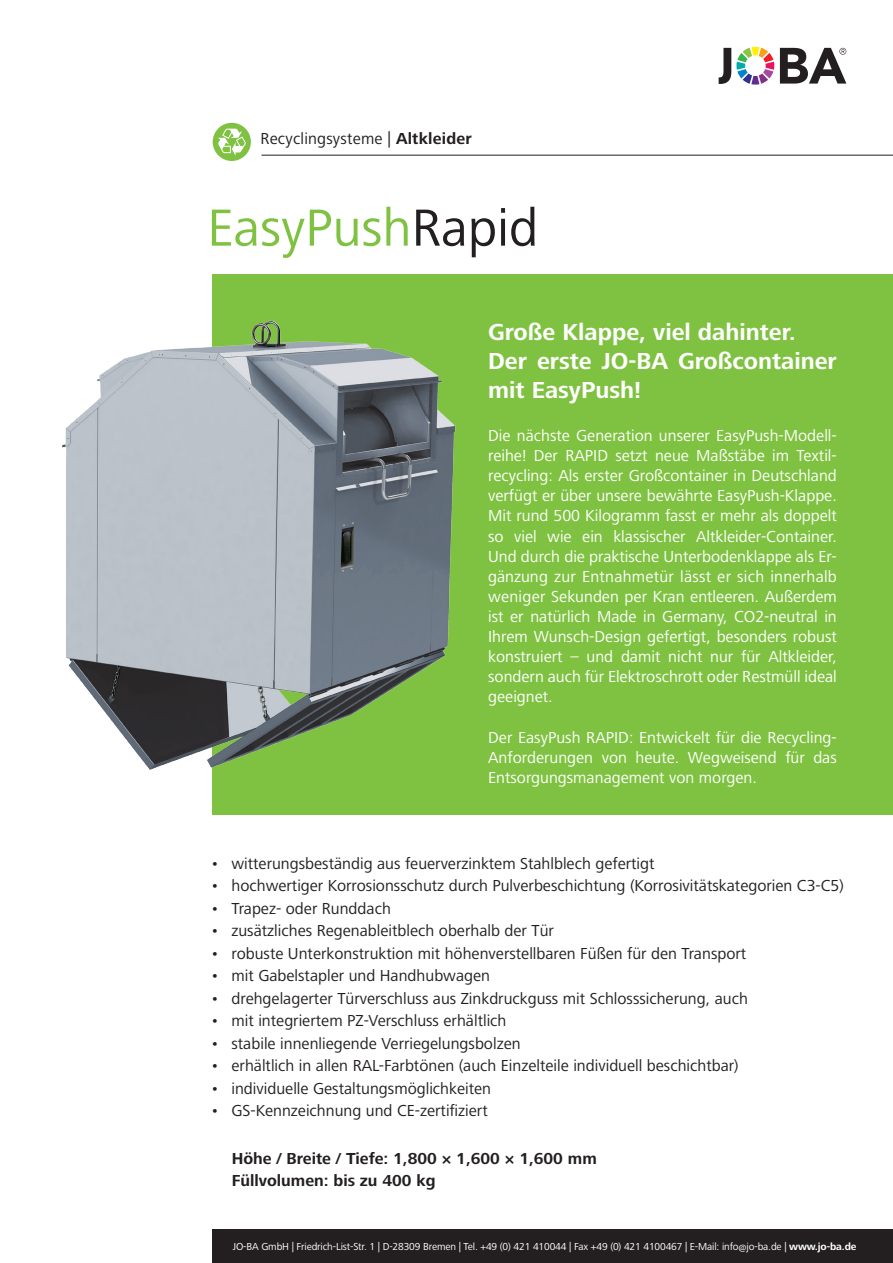
<style>
.page{position:relative;width:893px;height:1263px;background:#fff}
.page>*{position:absolute;margin:0;border:0;box-sizing:border-box;transform-origin:0 0}
.t1{font:54px "Frutiger Next LT";color:#7fc241}
.t2{font:700 24px/28.8px "Frutiger Next LT";color:#fff}
.t3{font:16.5px/20.1px "Frutiger Next LT";color:#fff;text-align:justify}
.t4{font:16.5px "Frutiger Next LT";color:#231f20}
.t5{font:700 16.5px/22.5px "Frutiger Next LT";color:#231f20}
.t6{font:10.5px "Frutiger Next LT";letter-spacing:-.01em;color:#fff}
.s1{font-weight:700}
.s2{color:#231f20}
</style>
<div class="page">
<div style="left:213px;top:1229px;width:680px;height:34px;background:#231f20"></div>
<div style="left:213px;top:274px;width:680px;height:540px;background:#7fc241"></div>
<div style="left:213px;top:123px;width:38px;height:38px;background:#7fc241;border-radius:50%"></div>
<svg style="left:218px;top:129px;width:28px;height:27px"></svg>
<img style="left:62px;top:308px;width:394px;height:488px">
<svg style="left:780px;top:48px;width:66px;height:36px"></svg>
<svg style="left:719px;top:47px;width:55px;height:38px"></svg>
<hr style="left:261px;top:155px;width:632px;height:1px;background:#231f20">
<p class="t4" style="left:260px;top:130px;width:213px">Recyclingsysteme | <span class="s1">Altkleider</span></p>
<h1 class="t1" style="left:207px;top:198px;width:332px">EasyPush<span class="s2">Rapid</span></h1>
<h2 class="t2" style="left:488px;top:318px;width:350px">Große Klappe, viel dahinter.<br>Der erste JO-BA Großcontainer mit EasyPush!</h2>
<p class="t3" style="left:488px;top:426px;width:350px">Die nächste Generation unserer EasyPush-Modell&shy;reihe! Der RAPID setzt neue Maßstäbe im Textil&shy;recycling: Als erster Großcontainer in Deutschland verfügt er über unsere bewährte EasyPush-Klappe.<br>Mit rund 500 Kilogramm fasst er mehr als doppelt so viel wie ein klassischer Altkleider-Container.<br>Und durch die praktische Unterbodenklappe als Er&shy;gänzung zur Entnahmetür lässt er sich innerhalb weniger Sekunden per Kran entleeren. Außerdem ist er natürlich Made in Germany, CO2-neutral in Ihrem Wunsch-Design gefertigt, besonders robust konstruiert – und damit nicht nur für Altkleider, sondern auch für Elektroschrott oder Restmüll ideal geeignet.</p>
<p class="t3" style="left:488px;top:727px;width:350px">Der EasyPush RAPID: Entwickelt für die Recycling-Anforderungen von heute. Wegweisend für das Entsorgungsmanagement von morgen.</p>
<p class="t4" style="left:210px;top:854px;width:446px">• witterungsbeständig aus feuerverzinktem Stahlblech gefertigt</p>
<p class="t4" style="left:210px;top:877px;width:635px">• hochwertiger Korrosionsschutz durch Pulverbeschichtung (Korrosivitätskategorien C3-C5)</p>
<p class="t4" style="left:210px;top:899px;width:182px">• Trapez- oder Runddach</p>
<p class="t4" style="left:210px;top:922px;width:345px">• zusätzliches Regenableitblech oberhalb der Tür</p>
<p class="t4" style="left:210px;top:944px;width:537px">• robuste Unterkonstruktion mit höhenverstellbaren Füßen für den Transport</p>
<p class="t4" style="left:210px;top:967px;width:281px">• mit Gabelstapler und Handhubwagen</p>
<p class="t4" style="left:210px;top:989px;width:539px">• drehgelagerter Türverschluss aus Zinkdruckguss mit Schlosssicherung, auch</p>
<p class="t4" style="left:210px;top:1012px;width:297px">• mit integriertem PZ-Verschluss erhältlich</p>
<p class="t4" style="left:210px;top:1034px;width:312px">• stabile innenliegende Verriegelungsbolzen</p>
<p class="t4" style="left:210px;top:1057px;width:530px">• erhältlich in allen RAL-Farbtönen (auch Einzelteile individuell beschichtbar)</p>
<p class="t4" style="left:210px;top:1079px;width:282px">• individuelle Gestaltungsmöglichkeiten</p>
<p class="t4" style="left:210px;top:1102px;width:279px">• GS-Kennzeichnung und CE-zertifiziert</p>
<p class="t5" style="left:232px;top:1147px;width:367px">Höhe / Breite / Tiefe: 1,800 × 1,600 × 1,600 mm<br>Füllvolumen: bis zu 400 kg</p>
<p class="t6" style="left:233px;top:1240px;width:625px">JO-BA GmbH | Friedrich-List-Str. 1 | D-28309 Bremen | Tel. +49 (0) 421 410044 | Fax +49 (0) 421 4100467 | E-Mail: info@jo-ba.de | <span class="s1">www.jo-ba.de</span></p>
</div>
